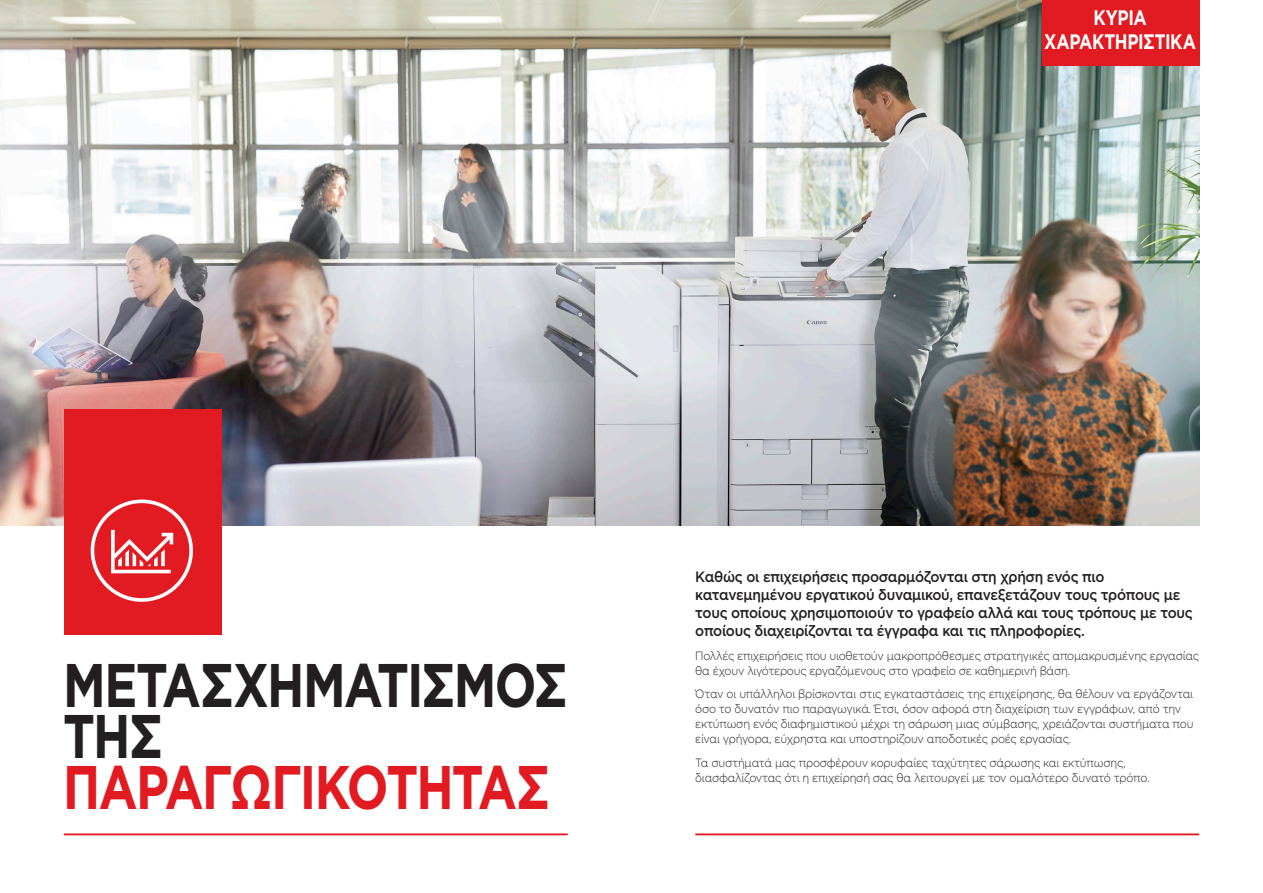
<style>
.page{position:relative;width:1263px;height:893px;background:#fff}
.page>*{position:absolute;margin:0;border:0;box-sizing:border-box;transform-origin:0 0}
.Subheading_BLACK{font:700 61.5px/51px "Gotham";letter-spacing:-.035em;color:#231f20;scale:.8 1}
.Subheading_BLACK-2{font:700 21px/24px "Gotham";letter-spacing:-.025em;color:#fff;text-align:center;scale:.8 1}
.Body{font:500 15px/18px "Gotham";letter-spacing:-.02em;color:#231f20;scale:.92 1}
.Body-2{font:300 12px/15px "Gotham";letter-spacing:-.025em;color:#231f20;scale:.92 1}
.s1{color:#e21a21}
</style>
<div class="page">
<hr style="left:64px;top:833px;width:504px;height:2px;background:#e21a21">
<hr style="left:695px;top:833px;width:504px;height:2px;background:#e21a21">
<img style="left:0;top:0;width:1199px;height:525px">
<div style="left:64px;top:409px;width:157px;height:225px;background:#e21a21"></div>
<svg style="left:91px;top:499px;width:102px;height:103px"></svg>
<div style="left:1042px;top:0;width:157px;height:65px;background:#e21a21"></div>
<p class="Subheading_BLACK-2" style="left:1044px;top:6px;width:191px">ΚΎΡΙΑ<br>ΧΑΡΑΚΤΗΡΙΣΤΙΚΆ</p>
<p class="Subheading_BLACK" style="left:63px;top:659px;width:632px">ΜΕΤΑΣΧΗΜΑΤΙΣΜΌΣ<br>ΤΗΣ<br><span class="s1">ΠΑΡΑΓΩΓΙΚΌΤΗΤΑΣ</span></p>
<p class="Body" style="left:695px;top:568px;width:542px">Καθώς οι επιχειρήσεις προσαρμόζονται στη χρήση ενός πιο κατανεμημένου εργατικού δυναμικού, επανεξετάζουν τους τρόπους με τους οποίους χρησιμοποιούν το γραφείο αλλά και τους τρόπους με τους οποίους διαχειρίζονται τα έγγραφα και τις πληροφορίες.</p>
<p class="Body-2" style="left:695px;top:648px;width:549px">Πολλές επιχειρήσεις που υιοθετούν μακροπρόθεσμες στρατηγικές απομακρυσμένης εργασίας θα έχουν λιγότερους εργαζόμενους στο γραφείο σε καθημερινή βάση.</p>
<p class="Body-2" style="left:695px;top:686px;width:543px">Όταν οι υπάλληλοι βρίσκονται στις εγκαταστάσεις της επιχείρησης, θα θέλουν να εργάζονται όσο το δυνατόν πιο παραγωγικά. Έτσι, όσον αφορά στη διαχείριση των εγγράφων, από την εκτύπωση ενός διαφημιστικού μέχρι τη σάρωση μιας σύμβασης, χρειάζονται συστήματα που είναι γρήγορα, εύχρηστα και υποστηρίζουν αποδοτικές ροές εργασίας.</p>
<p class="Body-2" style="left:695px;top:755px;width:495px">Τα συστήματά μας προσφέρουν κορυφαίες ταχύτητες σάρωσης και εκτύπωσης, διασφαλίζοντας ότι η επιχείρησή σας θα λειτουργεί με τον ομαλότερο δυνατό τρόπο.</p>
</div>
